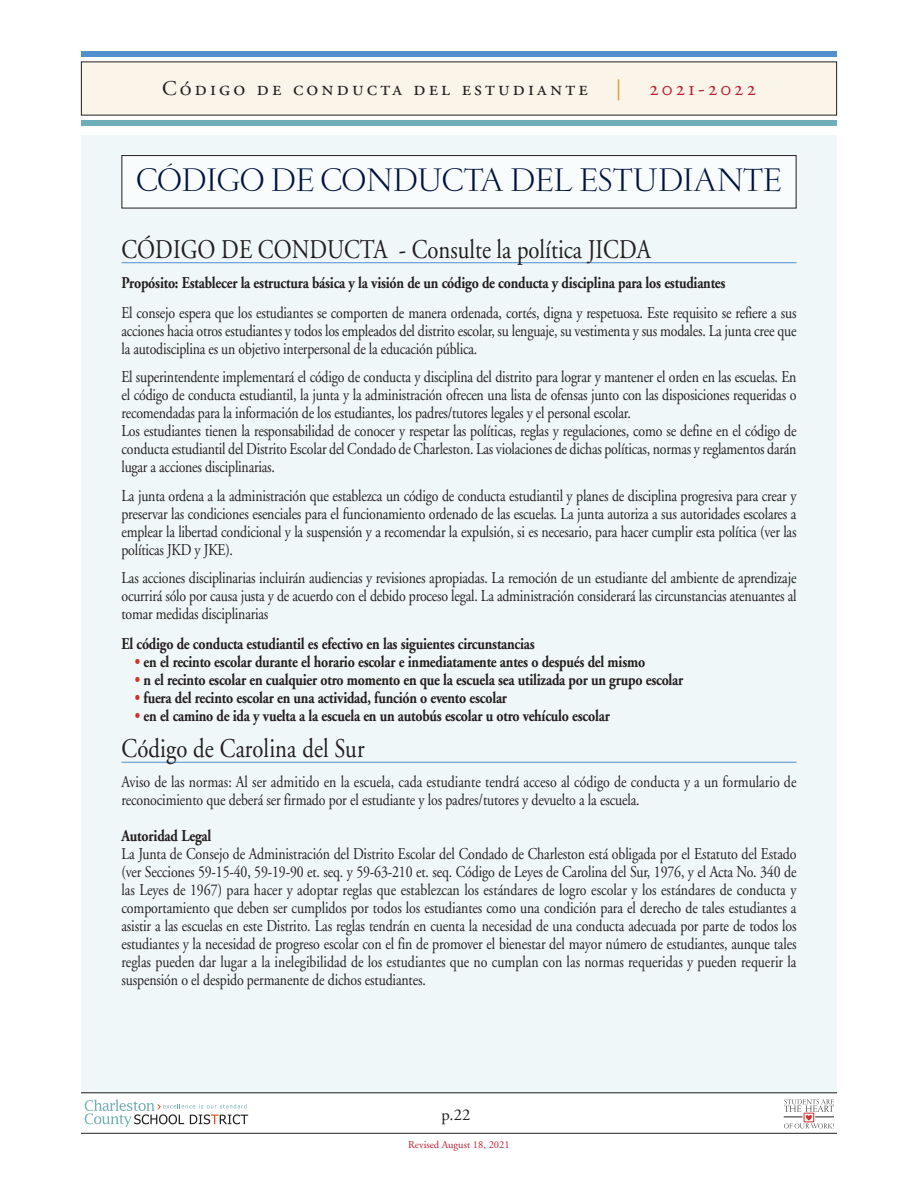
<style>
.page{position:relative;width:918px;height:1188px;background:#fff}
.page>*{position:absolute;margin:0;border:0;box-sizing:border-box;transform-origin:0 0}
.t1{font:300 33px "Garamond";color:#001340}
.t2{font:27px "Adobe Garamond";color:#231f20;scale:.84 1}
.t3{font:21px "Adobe Garamond Regular SC";letter-spacing:.15em;color:#231f20}
.t4{font:21px "Adobe Garamond Regular SC";letter-spacing:.15em;color:#ba1f33}
.t5{font:21px "Adobe Garamond Regular SC";color:#df9717}
.t6{font:16.5px/18px "Adobe Garamond";letter-spacing:-.015em;color:#231f20;text-align:justify;scale:.84 1}
.t7{font:700 16.5px "Adobe Garamond";letter-spacing:-.015em;color:#231f20;scale:.84 1}
.t8{font:16.5px "Adobe Garamond";letter-spacing:-.015em;color:#231f20}
.t9{font:10.5px "Adobe Garamond";color:#ba1f33}
.s1{color:#cf342e}
</style>
<div class="page">
<div style="left:81px;top:135px;width:756px;height:958px;background:#f0f7f8"></div>
<hr style="left:122px;top:262px;width:674px;height:1px;background:#5090cc">
<hr style="left:122px;top:762px;width:674px;height:1px;background:#5090cc">
<div style="left:122px;top:156px;width:674px;height:52px;background:#f9fcfc"></div>
<div style="left:122px;top:155px;width:674px;height:53px;border:1px solid #231f20"></div>
<svg style="left:85px;top:1100px;width:163px;height:27px"></svg>
<hr style="left:81px;top:1092px;width:756px;height:1px;background:#231f20">
<hr style="left:81px;top:1133px;width:756px;height:1px;background:#231f20">
<svg style="left:784px;top:1099px;width:50px;height:29px"></svg>
<div style="left:804px;top:1113px;width:10px;height:9px;border:1px solid #cf342e"></div>
<div style="left:82px;top:62px;width:754px;height:53px;background:#fbf4e9"></div>
<div style="left:81px;top:120px;width:756px;height:6px;background:#6faeb8"></div>
<div style="left:81px;top:51px;width:756px;height:6px;background:#5090cc"></div>
<p class="t3" style="left:162px;top:76px;width:427px">Código de conducta del estudiante</p>
<p class="t5" style="left:616px;top:76px;width:7px">|</p>
<p class="t4" style="left:649px;top:76px;width:108px">2021-2022</p>
<h1 class="t1" style="left:136px;top:168px;width:647px">CÓDIGO DE CONDUCTA DEL ESTUDIANTE</h1>
<h2 class="t2" style="left:122px;top:239px;width:632px">CÓDIGO DE CONDUCTA - Consulte la política JICDA</h2>
<p class="t7" style="left:122px;top:276px;width:721px">Propósito: Establecer la estructura básica y la visión de un código de conducta y disciplina para los estudiantes</p>
<p class="t6" style="left:122px;top:305px;width:805px">El consejo espera que los estudiantes se comporten de manera ordenada, cortés, digna y respetuosa. Este requisito se refiere a sus acciones hacia otros estudiantes y todos los empleados del distrito escolar, su lenguaje, su vestimenta y sus modales. La junta cree que la autodisciplina es un objetivo interpersonal de la educación pública.</p>
<p class="t6" style="left:122px;top:370px;width:805px;text-align:left">El superintendente implementará el código de conducta y disciplina del distrito para lograr y mantener el orden en las escuelas. En el código de conducta estudiantil, la junta y la administración ofrecen una lista de ofensas junto con las disposiciones requeridas o recomendadas para la información de los estudiantes, los padres/tutores legales y el personal escolar.<br>Los estudiantes tienen la responsabilidad de conocer y respetar las políticas, reglas y regulaciones, como se define en el código de conducta estudiantil del Distrito Escolar del Condado de Charleston. Las violaciones de dichas políticas, normas y reglamentos darán lugar a acciones disciplinarias.</p>
<p class="t6" style="left:122px;top:488px;width:805px">La junta ordena a la administración que establezca un código de conducta estudiantil y planes de disciplina progresiva para crear y preservar las condiciones esenciales para el funcionamiento ordenado de las escuelas. La junta autoriza a sus autoridades escolares a emplear la libertad condicional y la suspensión y a recomendar la expulsión, si es necesario, para hacer cumplir esta política (ver las políticas JKD y JKE).</p>
<p class="t6" style="left:122px;top:571px;width:805px">Las acciones disciplinarias incluirán audiencias y revisiones apropiadas. La remoción de un estudiante del ambiente de aprendizaje ocurrirá sólo por causa justa y de acuerdo con el debido proceso legal. La administración considerará las circunstancias atenuantes al tomar medidas disciplinarias</p>
<p class="t7" style="left:122px;top:638px;width:494px">El código de conducta estudiantil es efectivo en las siguientes circunstancias</p>
<p class="t7" style="left:135px;top:656px;width:609px"><span class="s1">•</span> en el recinto escolar durante el horario escolar e inmediatamente antes o después del mismo</p>
<p class="t7" style="left:135px;top:674px;width:654px"><span class="s1">•</span> n el recinto escolar en cualquier otro momento en que la escuela sea utilizada por un grupo escolar</p>
<p class="t7" style="left:135px;top:692px;width:445px"><span class="s1">•</span> fuera del recinto escolar en una actividad, función o evento escolar</p>
<p class="t7" style="left:135px;top:710px;width:567px"><span class="s1">•</span> en el camino de ida y vuelta a la escuela en un autobús escolar u otro vehículo escolar</p>
<h2 class="t2" style="left:122px;top:738px;width:291px">Código de Carolina del Sur</h2>
<p class="t6" style="left:122px;top:775px;width:805px">Aviso de las normas: Al ser admitido en la escuela, cada estudiante tendrá acceso al código de conducta y a un formulario de reconocimiento que deberá ser firmado por el estudiante y los padres/tutores y devuelto a la escuela.</p>
<p class="t7" style="left:122px;top:830px;width:109px">Autoridad Legal</p>
<p class="t6" style="left:122px;top:847px;width:805px">La Junta de Consejo de Administración del Distrito Escolar del Condado de Charleston está obligada por el Estatuto del Estado (ver Secciones 59-15-40, 59-19-90 et. seq. y 59-63-210 et. seq. Código de Leyes de Carolina del Sur, 1976, y el Acta No. 340 de las Leyes de 1967) para hacer y adoptar reglas que establezcan los estándares de logro escolar y los estándares de conducta y comportamiento que deben ser cumplidos por todos los estudiantes como una condición para el derecho de tales estudiantes a asistir a las escuelas en este Distrito. Las reglas tendrán en cuenta la necesidad de una conducta adecuada por parte de todos los estudiantes y la necesidad de progreso escolar con el fin de promover el bienestar del mayor número de estudiantes, aunque tales reglas pueden dar lugar a la inelegibilidad de los estudiantes que no cumplan con las normas requeridas y pueden requerir la suspensión o el despido permanente de dichos estudiantes.</p>
<p class="t8" style="left:442px;top:1108px;width:30px">p.22</p>
<p class="t9" style="left:408px;top:1140px;width:103px">Revised August 18, 2021</p>
</div>
